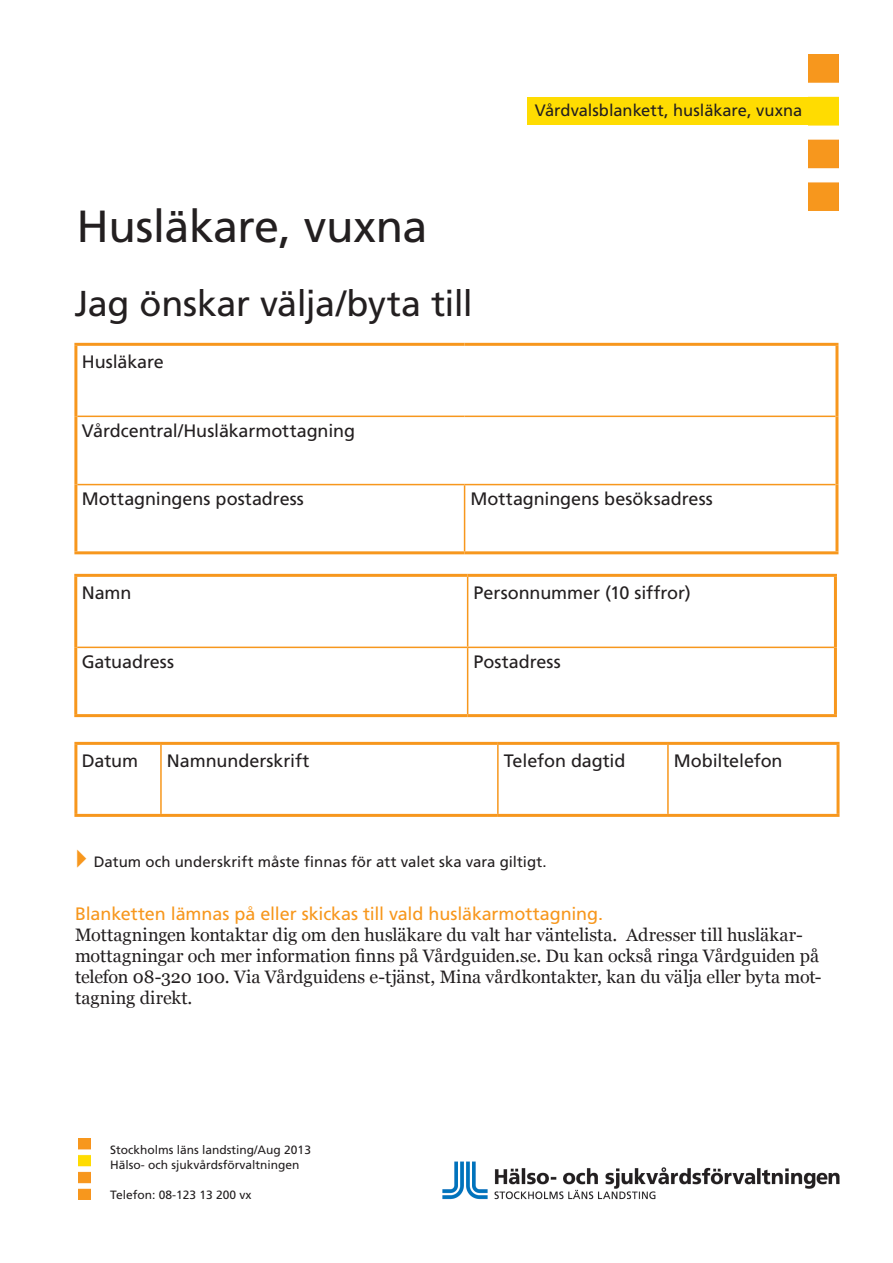
<style>
.page{position:relative;width:893px;height:1263px;background:#fff}
.page>*{position:absolute;margin:0;border:0;box-sizing:border-box;transform-origin:0 0}
.Brödtext{font:45px "Frutiger SLLOTF";letter-spacing:-.015em;color:#231f20}
.Brödtext-2{font:36px "Frutiger SLLOTF";letter-spacing:-.015em;color:#231f20}
.Brödtext-3{font:18px/21px "Georgia";letter-spacing:-.005em;color:#231f20}
.Brödtext-4{font:18px "Frutiger SLLOTF";letter-spacing:-.005em;color:#231f20}
.Brödtext-5{font:18px "Frutiger SLLOTF";letter-spacing:-.005em;color:#f7971d}
.Brödtext-6{font:16.5px "Frutiger SLLOTF";letter-spacing:-.005em;color:#231f20}
.Brödtext-7{font:15px "Frutiger SLLOTF";letter-spacing:.005em;color:#231f20}
.t1{font:12px/15px "Frutiger SLLOTF";color:#231f20}
</style>
<div class="page">
<img style="left:809px;top:54px;width:29px;height:156px">
<img style="left:79px;top:1139px;width:11px;height:61px">
<hr style="left:74px;top:343px;width:391px;height:3px;background:#f7971d">
<hr style="left:74px;top:346px;width:3px;height:70px;background:#f7971d">
<hr style="left:465px;top:343px;width:373px;height:3px;background:#f7971d">
<hr style="left:835px;top:346px;width:3px;height:70px;background:#f7971d">
<hr style="left:74px;top:416px;width:3px;height:69px;background:#f7971d">
<hr style="left:835px;top:416px;width:3px;height:69px;background:#f7971d">
<hr style="left:77px;top:416px;width:388px;height:1px;background:#f7971d">
<hr style="left:465px;top:416px;width:370px;height:1px;background:#f7971d">
<hr style="left:77px;top:484px;width:388px;height:1px;background:#f7971d">
<hr style="left:465px;top:484px;width:370px;height:1px;background:#f7971d">
<hr style="left:464px;top:485px;width:1px;height:66px;background:#f7971d">
<hr style="left:74px;top:485px;width:3px;height:66px;background:#f7971d">
<hr style="left:835px;top:485px;width:3px;height:66px;background:#f7971d">
<hr style="left:74px;top:551px;width:391px;height:3px;background:#f7971d">
<hr style="left:465px;top:551px;width:373px;height:3px;background:#f7971d">
<div style="left:527px;top:97px;width:311px;height:28px;background:#ffdc01"></div>
<hr style="left:74px;top:574px;width:394px;height:3px;background:#f7971d">
<hr style="left:74px;top:577px;width:3px;height:70px;background:#f7971d">
<hr style="left:834px;top:647px;width:3px;height:67px;background:#f7971d">
<hr style="left:468px;top:714px;width:369px;height:3px;background:#f7971d">
<hr style="left:77px;top:647px;width:391px;height:1px;background:#f7971d">
<hr style="left:467px;top:648px;width:1px;height:66px;background:#f7971d">
<hr style="left:74px;top:647px;width:3px;height:67px;background:#f7971d">
<hr style="left:74px;top:714px;width:394px;height:3px;background:#f7971d">
<hr style="left:468px;top:574px;width:369px;height:3px;background:#f7971d">
<hr style="left:834px;top:577px;width:3px;height:70px;background:#f7971d">
<hr style="left:467px;top:577px;width:1px;height:70px;background:#f7971d">
<hr style="left:468px;top:647px;width:366px;height:1px;background:#f7971d">
<hr style="left:74px;top:742px;width:87px;height:3px;background:#f7971d">
<hr style="left:74px;top:745px;width:3px;height:69px;background:#f7971d">
<hr style="left:161px;top:742px;width:337px;height:3px;background:#f7971d">
<hr style="left:498px;top:742px;width:170px;height:3px;background:#f7971d">
<hr style="left:74px;top:814px;width:87px;height:3px;background:#f7971d">
<hr style="left:161px;top:814px;width:337px;height:3px;background:#f7971d">
<hr style="left:498px;top:814px;width:170px;height:3px;background:#f7971d">
<hr style="left:160px;top:745px;width:2px;height:69px;background:#f7971d">
<hr style="left:497px;top:745px;width:2px;height:69px;background:#f7971d">
<hr style="left:668px;top:742px;width:171px;height:3px;background:#f7971d">
<hr style="left:836px;top:745px;width:3px;height:69px;background:#f7971d">
<hr style="left:668px;top:814px;width:171px;height:3px;background:#f7971d">
<hr style="left:667px;top:745px;width:2px;height:69px;background:#f7971d">
<img style="left:442px;top:1161px;width:398px;height:39px">
<p class="Brödtext" style="left:77px;top:200px;width:352px">Husläkare, vuxna</p>
<p class="Brödtext-2" style="left:74px;top:282px;width:400px">Jag önskar välja/byta till</p>
<p class="Brödtext-4" style="left:82px;top:351px;width:83px">Husläkare</p>
<p class="Brödtext-4" style="left:82px;top:420px;width:275px">Vårdcentral/Husläkarmottagning</p>
<p class="Brödtext-6" style="left:535px;top:101px;width:269px">Vårdvalsblankett, husläkare, vuxna</p>
<p class="Brödtext-4" style="left:82px;top:488px;width:223px">Mottagningens postadress</p>
<p class="Brödtext-4" style="left:471px;top:488px;width:244px">Mottagningens besöksadress</p>
<p class="Brödtext-4" style="left:82px;top:582px;width:51px">Namn</p>
<p class="Brödtext-4" style="left:474px;top:582px;width:219px">Personnummer (10 siffror)</p>
<p class="Brödtext-4" style="left:82px;top:651px;width:94px">Gatuadress</p>
<p class="Brödtext-4" style="left:474px;top:651px;width:89px">Postadress</p>
<p class="Brödtext-4" style="left:82px;top:750px;width:58px">Datum</p>
<p class="Brödtext-4" style="left:167px;top:750px;width:144px">Namnunderskrift</p>
<p class="Brödtext-4" style="left:504px;top:750px;width:123px">Telefon dagtid</p>
<p class="Brödtext-4" style="left:674px;top:750px;width:110px">Mobiltelefon</p>
<p class="Brödtext-7" style="left:94px;top:853px;width:454px">Datum och underskrift måste finnas för att valet ska vara giltigt.</p>
<p class="Brödtext-5" style="left:75px;top:903px;width:529px">Blanketten lämnas på eller skickas till vald husläkarmottagning.</p>
<p class="Brödtext-3" style="left:75px;top:924px;width:748px">Mottagningen kontaktar dig om den husläkare du valt har väntelista. Adresser till husläkar&shy;mottagningar och mer information finns på Vårdguiden.se. Du kan också ringa Vårdguiden på telefon 08-320 100. Via Vårdguidens e-tjänst, Mina vårdkontakter, kan du välja eller byta mot&shy;tagning direkt.</p>
<p class="t1" style="left:110px;top:1142px;width:202px">Stockholms läns landsting/Aug 2013<br>Hälso- och sjukvårdsförvaltningen</p>
<p class="t1" style="left:110px;top:1187px;width:143px">Telefon: 08-123 13 200 vx</p>
</div>
